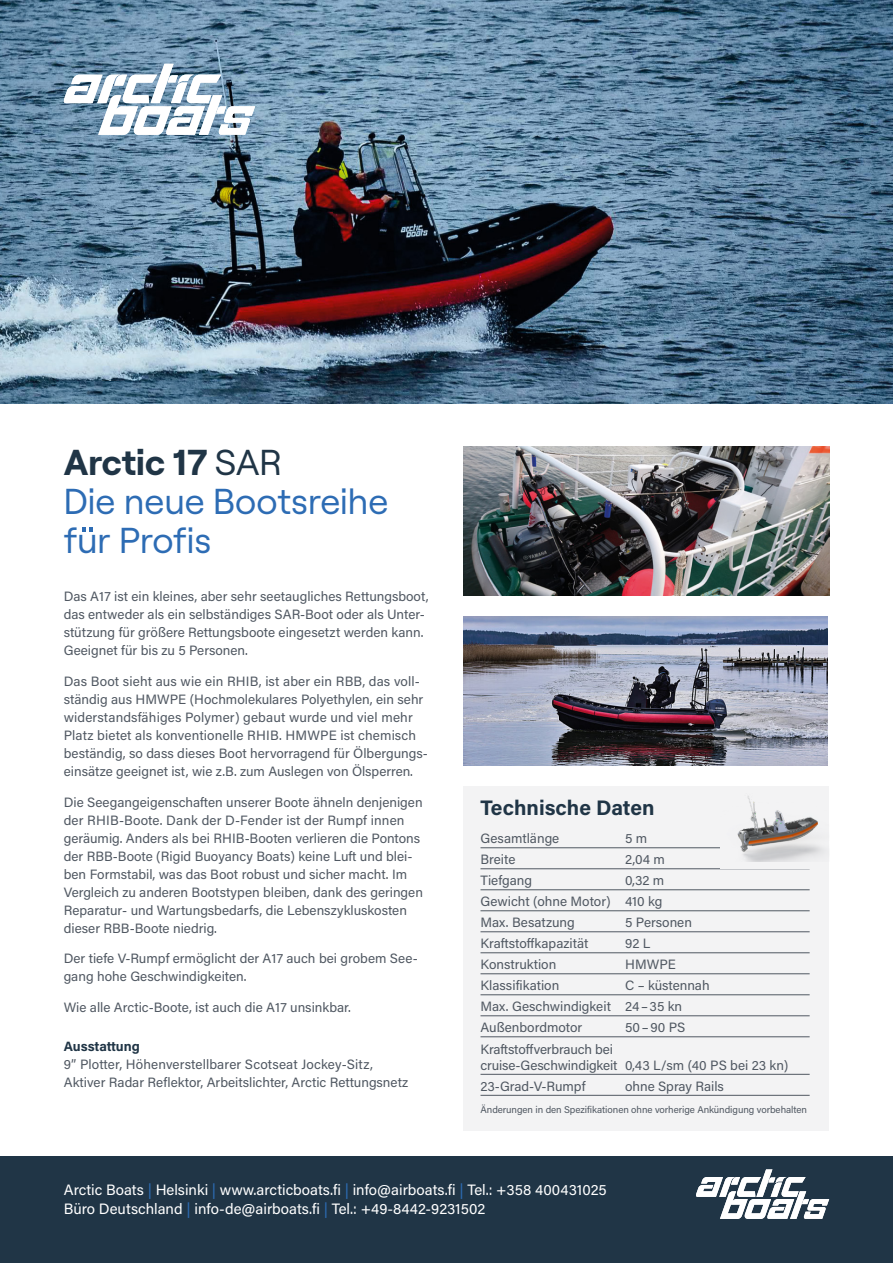
<style>
.page{position:relative;width:893px;height:1263px;background:#fff}
.page>*{position:absolute;margin:0;border:0;box-sizing:border-box;transform-origin:0 0}
.t1{font:36px/39px "Roobert TRIAL";color:#2d6cb4}
.t2{font:700 21px "Acumin Pro";color:#203546}
.t3{font:15px/19.5px "Acumin Pro";color:#fff}
.t4{font:13.5px/18px "Acumin Pro";color:#505862}
.t5{font:700 13.5px "Acumin Pro";letter-spacing:-.005em;color:#203546}
.t6{font:9.75px "Acumin Pro";letter-spacing:-.005em;color:#505862}
.s1{font-weight:700;color:#203546}
.s2{color:#203546}
.s3{color:#2d6cb4}
</style>
<div class="page">
<div style="left:463px;top:787px;width:366px;height:344px;background:#f3f3f4"></div>
<img style="left:0;top:0;width:893px;height:404px">
<hr style="left:480px;top:847px;width:330px;height:1px;background:#505862">
<hr style="left:480px;top:868px;width:330px;height:1px;background:#505862">
<hr style="left:480px;top:889px;width:330px;height:1px;background:#505862">
<hr style="left:480px;top:910px;width:330px;height:1px;background:#505862">
<hr style="left:480px;top:931px;width:330px;height:1px;background:#505862">
<hr style="left:480px;top:952px;width:330px;height:1px;background:#505862">
<hr style="left:480px;top:973px;width:330px;height:1px;background:#505862">
<hr style="left:480px;top:994px;width:330px;height:1px;background:#505862">
<hr style="left:480px;top:1015px;width:330px;height:1px;background:#505862">
<hr style="left:480px;top:1036px;width:330px;height:1px;background:#505862">
<hr style="left:480px;top:1074px;width:330px;height:1px;background:#505862">
<hr style="left:480px;top:1095px;width:330px;height:1px;background:#505862">
<svg style="left:62px;top:64px;width:193px;height:71px"></svg>
<img style="left:463px;top:446px;width:366px;height:149px">
<img style="left:463px;top:617px;width:365px;height:148px">
<div style="left:720px;top:787px;width:109px;height:82px;background:#f3f3f4"></div>
<img style="left:737px;top:796px;width:87px;height:66px">
<svg style="left:82px;top:528px;width:10px;height:4px"></svg>
<div style="left:0;top:1157px;width:893px;height:106px;background:#203546"></div>
<svg style="left:696px;top:1169px;width:133px;height:50px"></svg>
<h1 class="t1" style="left:64px;top:445px;width:326px"><span class="s1">Arctic 17</span> <span class="s2">SAR<br></span>Die neue Bootsreihe fur Profis</h1>
<p class="t4" style="left:64px;top:587px;width:366px">Das A17 ist ein kleines, aber sehr seetaugliches Rettungsboot, das entweder als ein selbständiges SAR-Boot oder als Unter&shy;stützung für größere Rettungsboote eingesetzt werden kann.<br>Geeignet für bis zu 5 Personen.</p>
<p class="t4" style="left:64px;top:671px;width:366px">Das Boot sieht aus wie ein RHIB, ist aber ein RBB, das voll&shy;ständig aus HMWPE (Hochmolekulares Polyethylen, ein sehr widerstandsfähiges Polymer) gebaut wurde und viel mehr Platz bietet als konventionelle RHIB. HMWPE ist chemisch beständig, so dass dieses Boot hervorragend für Ölbergungs&shy;einsätze geeignet ist, wie z.B. zum Auslegen von Ölsperren.</p>
<p class="t4" style="left:64px;top:792px;width:361px">Die Seegangeigenschaften unserer Boote ähneln denjenigen der RHIB-Boote. Dank der D-Fender ist der Rumpf innen geräumig. Anders als bei RHIB-Booten verlieren die Pontons der RBB-Boote (Rigid Buoyancy Boats) keine Luft und blei&shy;ben Formstabil, was das Boot robust und sicher macht. Im Vergleich zu anderen Bootstypen bleiben, dank des geringen Reparatur- und Wartungsbedarfs, die Lebenszykluskosten dieser RBB-Boote niedrig.</p>
<p class="t4" style="left:64px;top:949px;width:355px">Der tiefe V-Rumpf ermöglicht der A17 auch bei grobem See&shy;gang hohe Geschwindigkeiten.</p>
<p class="t4" style="left:64px;top:998px;width:289px">Wie alle Arctic-Boote, ist auch die A17 unsinkbar.</p>
<p class="t5" style="left:64px;top:1037px;width:78px">Ausstattung</p>
<p class="t4" style="left:64px;top:1055px;width:346px">9” Plotter, Höhenverstellbarer Scotseat Jockey-Sitz,<br>Aktiver Radar Reflektor, Arbeitslichter, Arctic Rettungsnetz</p>
<h2 class="t2" style="left:480px;top:793px;width:176px">Technische Daten</h2>
<p class="t4" style="left:480px;top:829px;width:80px">Gesamtlänge</p>
<p class="t4" style="left:625px;top:829px;width:24px">5 m</p>
<p class="t4" style="left:480px;top:850px;width:36px">Breite</p>
<p class="t4" style="left:625px;top:850px;width:41px">2,04 m</p>
<p class="t4" style="left:480px;top:871px;width:53px">Tiefgang</p>
<p class="t4" style="left:480px;top:870px;width:185px;line-height:21px;text-indent:145px">0,32 m<br>Gewicht (ohne Motor) 410 kg<br>Max. Besatzung</p>
<p class="t4" style="left:625px;top:913px;width:68px">5 Personen</p>
<p class="t4" style="left:480px;top:934px;width:109px">Kraftstoffkapazität</p>
<p class="t4" style="left:625px;top:934px;width:27px">92 L</p>
<p class="t4" style="left:480px;top:955px;width:77px">Konstruktion</p>
<p class="t4" style="left:625px;top:955px;width:52px">HMWPE</p>
<p class="t4" style="left:480px;top:976px;width:80px">Klassifikation</p>
<p class="t4" style="left:480px;top:975px;width:231px;line-height:21px;text-indent:145px">C – küstennah<br>Max. Geschwindigkeit 24–35 kn<br>Außenbordmotor</p>
<p class="t4" style="left:625px;top:1018px;width:62px">50–90 PS</p>
<p class="t4" style="left:480px;top:1040px;width:309px;line-height:16.5px">Kraftstoffverbrauch bei<br>cruise-Geschwindigkeit 0,43 L/sm (40 PS bei 23 kn)</p>
<p class="t4" style="left:480px;top:1077px;width:107px">23-Grad-V-Rumpf</p>
<p class="t4" style="left:625px;top:1077px;width:100px">ohne Spray Rails</p>
<p class="t6" style="left:480px;top:1103px;width:328px">Änderungen in den Spezifikationen ohne vorherige Ankündigung vorbehalten</p>
<p class="t3" style="left:64px;top:1179px;width:544px">Arctic Boats <span class="s3">|</span> Helsinki <span class="s3">|</span> www.arcticboats.fi <span class="s3">|</span> info@airboats.fi <span class="s3">|</span> Tel.: +358 400431025<br>Büro Deutschland <span class="s3">|</span> info-de@airboats.fi <span class="s3">|</span> Tel.: +49-8442-9231502</p>
</div>
